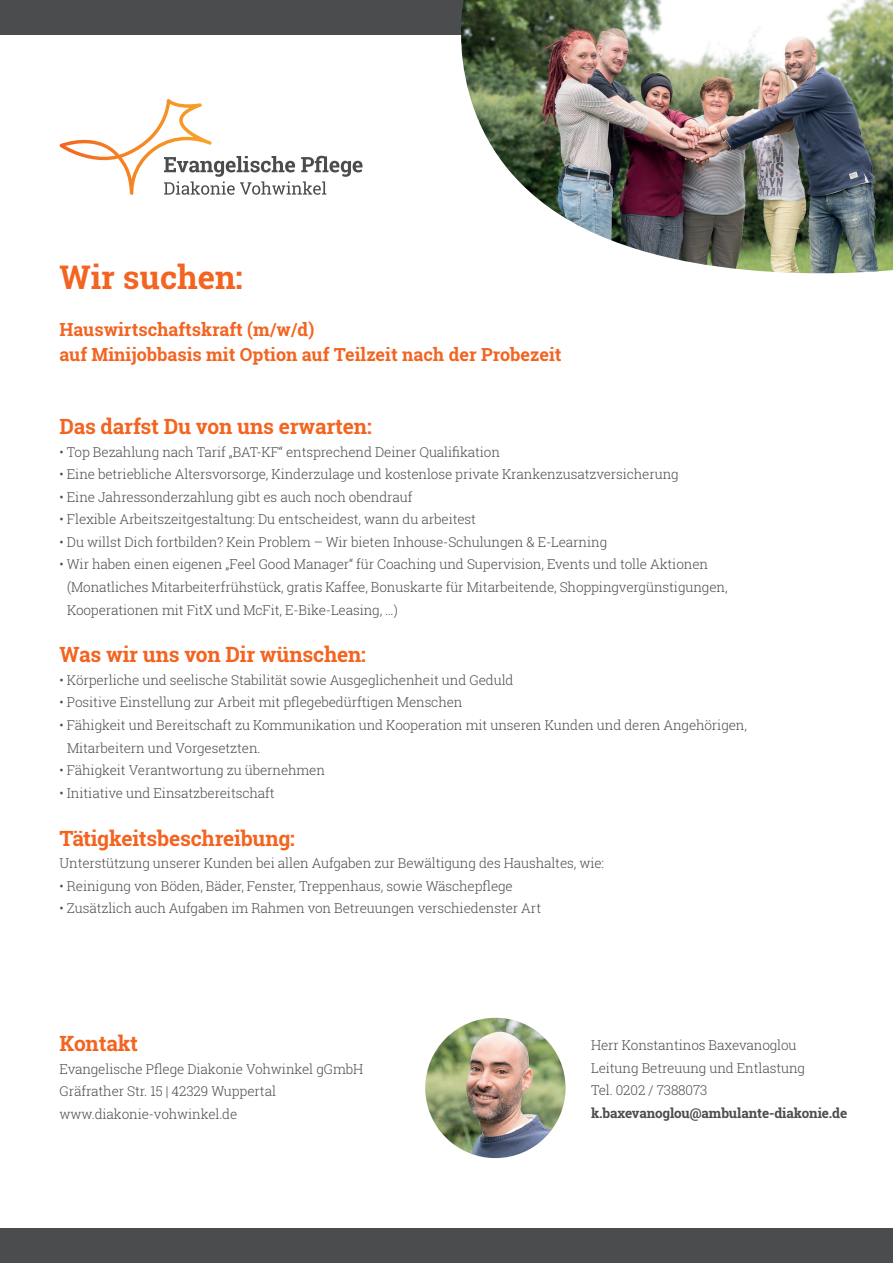
<style>
.page{position:relative;width:893px;height:1263px;background:#fff}
.page>*{position:absolute;margin:0;border:0;box-sizing:border-box;transform-origin:0 0}
.t1{font:700 32.55px "Roboto Slab";color:#f36421}
.t2{font:700 21px "Roboto Slab";letter-spacing:-.01em;color:#f36421}
.t3{font:700 18px/25.5px "Roboto Slab";color:#f36421}
.t4{font:300 13.5px/22.5px "Roboto Slab";letter-spacing:-.01em;color:#4b4c4d}
.t5{font:700 13.5px "Roboto Slab";letter-spacing:-.01em;color:#4b4c4d}
</style>
<div class="page">
<svg style="left:60px;top:99px;width:302px;height:96px"></svg>
<div style="left:0;top:1229px;width:893px;height:34px;background:#4b4c4d"></div>
<div style="left:0;top:0;width:893px;height:34px;background:#4b4c4d"></div>
<img style="left:425px;top:1018px;width:141px;height:140px;border-radius:70px">
<img style="left:459px;top:0;width:434px;height:274px">
<h1 class="t1" style="left:60px;top:255px;width:185px">Wir suchen:</h1>
<h3 class="t3" style="left:60px;top:316px;width:503px">Hauswirtschaftskraft (m/w/d)<br>auf Minijobbasis mit Option auf Teilzeit nach der Probezeit</h3>
<h2 class="t2" style="left:60px;top:412px;width:314px">Das darfst Du von uns erwarten:</h2>
<p class="t4" style="left:60px;top:440px;width:442px">• Top Bezahlung nach Tarif „BAT-KF“ entsprechend Deiner Qualifikation</p>
<p class="t4" style="left:60px;top:463px;width:621px">• Eine betriebliche Altersvorsorge, Kinderzulage und kostenlose private Krankenzusatzversicherung</p>
<p class="t4" style="left:60px;top:485px;width:355px">• Eine Jahressonderzahlung gibt es auch noch obendrauf</p>
<p class="t4" style="left:60px;top:508px;width:418px">• Flexible Arbeitszeitgestaltung: Du entscheidest, wann du arbeitest</p>
<p class="t4" style="left:60px;top:530px;width:549px">• Du willst Dich fortbilden? Kein Problem – Wir bieten Inhouse-Schulungen &amp; E-Learning</p>
<p class="t4" style="left:67px;top:553px;width:662px;text-indent:-8px">• Wir haben einen eigenen „Feel Good Manager“ für Coaching und Supervision, Events und tolle Aktionen (Monatliches Mitarbeiterfrühstück, gratis Kaffee, Bonuskarte für Mitarbeitende, Shoppingvergünstigungen,<br>Kooperationen mit FitX und McFit, E-Bike-Leasing, …)</p>
<h2 class="t2" style="left:60px;top:640px;width:308px">Was wir uns von Dir wünschen:</h2>
<p class="t4" style="left:60px;top:668px;width:456px">• Körperliche und seelische Stabilität sowie Ausgeglichenheit und Geduld</p>
<p class="t4" style="left:60px;top:691px;width:405px">• Positive Einstellung zur Arbeit mit pflegebedürftigen Menschen</p>
<p class="t4" style="left:67px;top:713px;width:681px;text-indent:-8px">• Fähigkeit und Bereitschaft zu Kommunikation und Kooperation mit unseren Kunden und deren Angehörigen,<br>Mitarbeitern und Vorgesetzten.</p>
<p class="t4" style="left:60px;top:758px;width:267px">• Fähigkeit Verantwortung zu übernehmen</p>
<p class="t4" style="left:60px;top:781px;width:217px">• Initiative und Einsatzbereitschaft</p>
<h2 class="t2" style="left:60px;top:823px;width:237px">Tätigkeitsbeschreibung:</h2>
<p class="t4" style="left:60px;top:851px;width:546px">Unterstützung unserer Kunden bei allen Aufgaben zur Bewältigung des Haushaltes, wie:</p>
<p class="t4" style="left:60px;top:874px;width:455px">• Reinigung von Böden, Bäder, Fenster, Treppenhaus, sowie Wäschepflege</p>
<p class="t4" style="left:60px;top:896px;width:483px">• Zusätzlich auch Aufgaben im Rahmen von Betreuungen verschiedenster Art</p>
<h2 class="t2" style="left:60px;top:1029px;width:80px">Kontakt</h2>
<p class="t4" style="left:60px;top:1057px;width:305px">Evangelische Pflege Diakonie Vohwinkel gGmbH<br>Gräfrather Str. 15 | 42329 Wuppertal www.diakonie-vohwinkel.de</p>
<p class="t4" style="left:591px;top:1034px;width:216px">Herr Konstantinos Baxevanoglou<br>Leitung Betreuung und Entlastung<br>Tel. 0202 / 7388073</p>
<p class="t5" style="left:591px;top:1104px;width:258px">k.baxevanoglou@ambulante-diakonie.de</p>
</div>
